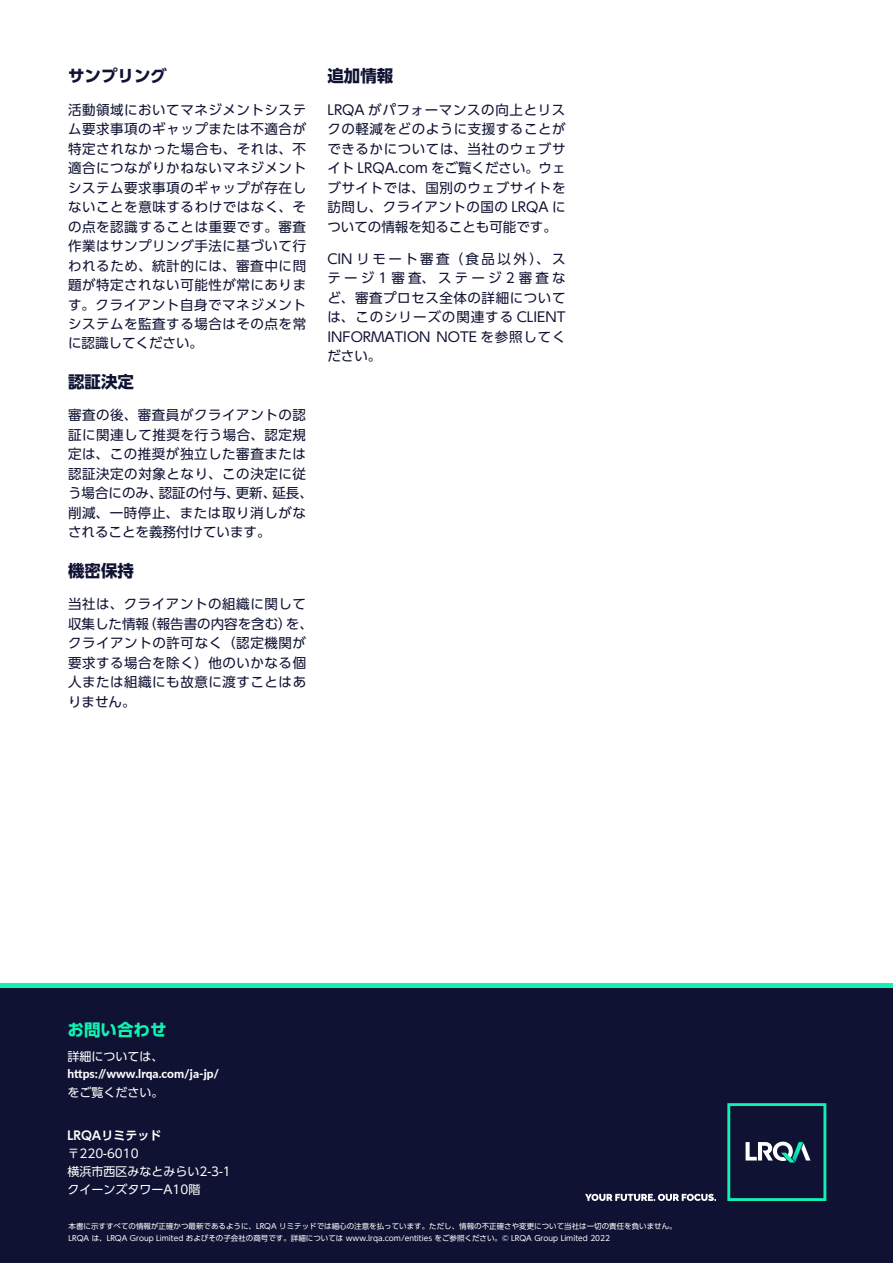
<style>
.page{position:relative;width:893px;height:1263px;background:#fff}
.page>*{position:absolute;margin:0;border:0;box-sizing:border-box;transform-origin:0 0}
.t1{font:700 16.5px "UD Shin Go Pro";color:#0f1232}
.t2{font:700 16.5px "UD Shin Go Pro";color:#0ff2b2}
.t3{font:13.5px/19.5px "UD Shin Go Pro";letter-spacing:.04em;color:#0f1232;text-align:justify}
.t4{font:12px/18px "UD Shin Go Pro";color:#fff}
.t5{font:800 12px "Lato";color:#fff}
.t6{font:700 12px "UD Shin Go Pro De";color:#fff}
.t7{font:7.5px/12px "UD Shin Go Pro";color:#fff}
</style>
<div class="page">
<div style="left:0;top:988px;width:893px;height:275px;background:#0f1232"></div>
<div style="left:0;top:983px;width:893px;height:5px;background:#0ff2b2"></div>
<svg style="left:585px;top:1194px;width:131px;height:7px"></svg>
<svg style="left:727px;top:1103px;width:99px;height:98px"></svg>
<p class="t1" style="left:68px;top:62px;width:100px">サンプリング</p>
<p class="t3" style="left:68px;top:99px;width:240px">活動領域においてマネジメントシステム要求事項のギャップまたは不適合が特定されなかった場合も、それは、不適合につながりかねないマネジメントシステム要求事項のギャップが存在しないことを意味するわけではなく、その点を認識することは重要です。審査作業はサンプリング手法に基づいて行われるため、統計的には、審査中に問題が特定されない可能性が常にあります。クライアント自身でマネジメントシステムを監査する場合はその点を常に認識してください。</p>
<p class="t1" style="left:68px;top:368px;width:67px">認証決定</p>
<p class="t3" style="left:68px;top:405px;width:246px;text-align:left">審査の後、審査員がクライアントの認証に関連して推奨を行う場合、認定規定は、この推奨が独立した審査または認証決定の対象となり、この決定に従う場合にのみ、認証の付与、更新、延長、削減、一時停止、または取り消しがなされることを義務付けています。</p>
<p class="t1" style="left:68px;top:557px;width:67px">機密保持</p>
<p class="t3" style="left:68px;top:594px;width:246px;text-align:left">当社は、クライアントの組織に関して収集した情報（報告書の内容を含む）を、クライアントの許可なく（認定機関が要求する場合を除く）他のいかなる個人または組織にも故意に渡すことはありません。</p>
<p class="t1" style="left:327px;top:62px;width:67px">追加情報</p>
<p class="t3" style="left:327px;top:99px;width:240px">LRQA がパフォーマンスの向上とリスクの軽減をどのように支援することができるかについては、当社のウェブサイト LRQA.com をご覧ください。ウェブサイトでは、国別のウェブサイトを訪問し、クライアントの国の LRQA についての情報を知ることも可能です。</p>
<p class="t3" style="left:327px;top:248px;width:240px">CIN リモート審査（食品以外）、ステージ1審査、ステージ2審査など、審査プロセス全体の詳細については、このシリーズの関連する CLIENT INFORMATION NOTE を参照してください。</p>
<p class="t2" style="left:68px;top:1016px;width:100px">お問い合わせ</p>
<p class="t4" style="left:68px;top:1047px;width:97px">詳細については、</p>
<p class="t5" style="left:68px;top:1065px;width:153px">https://www.lrqa.com/ja-jp/</p>
<p class="t4" style="left:68px;top:1083px;width:97px">をご覧ください。</p>
<p class="t6" style="left:68px;top:1125px;width:95px">LRQAリミテッド</p>
<p class="t4" style="left:68px;top:1143px;width:165px">〒220-6010<br>横浜市西区みなとみらい2-3-1クイーンズタワーA10階</p>
<p class="t7" style="left:68px;top:1219px;width:610px">本書に示すすべての情報が正確かつ最新であるように、LRQA リミテッドでは細心の注意を払っています。ただし、情報の不正確さや変更について当社は一切の責任を負いません。<br>LRQA は、LRQA Group Limited およびその子会社の商号です。詳細については www.lrqa.com/entities をご参照ください。© LRQA Group Limited 2022</p>
</div>
